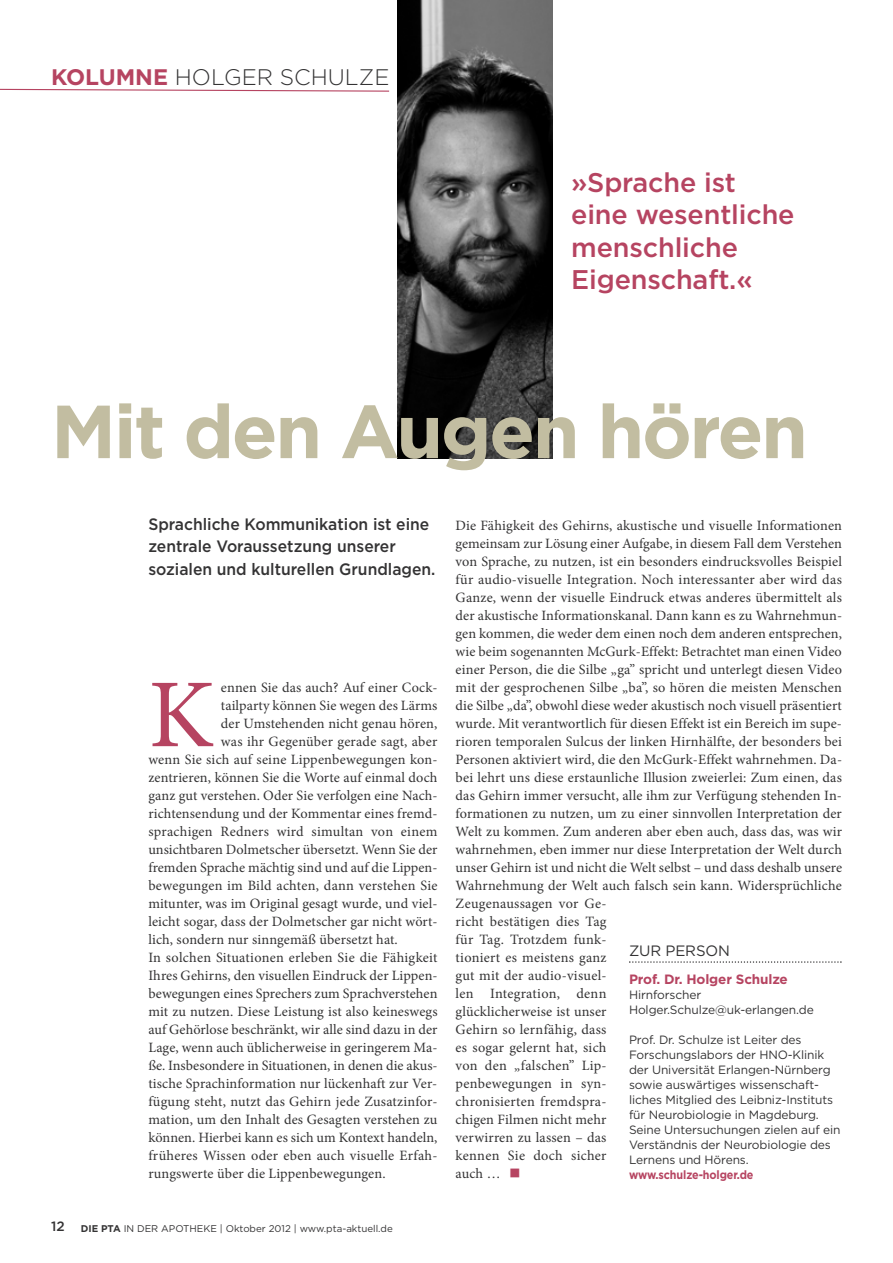
<style>
.page{position:relative;width:893px;height:1263px;background:#fff}
.page>*{position:absolute;margin:0;border:0;box-sizing:border-box;transform-origin:0 0}
.t1{font:97.35px "Minion Pro";color:#b64461}
.t2{font:700 75px "Gotham";letter-spacing:-.03em;color:#c2bda1}
.t3{font:500 27px/32.4px "Gotham";letter-spacing:-.005em;color:#b64461}
.t4{font:300 22.5px "Gotham";color:#343334}
.t5{font:500 16.5px/22.5px "Gotham";color:#343334;scale:.95 1}
.t6{font:15px "Gotham";letter-spacing:-.01em;color:#343334}
.t7{font:14.25px/18px "Minion Pro";letter-spacing:.01em;color:#343334}
.t8{font:700 13.5px "Gotham";letter-spacing:-.01em;color:#b64461}
.t9{font:12px/15px "Gotham";letter-spacing:-.01em;color:#343334}
.t10{font:700 12px "Gotham";letter-spacing:-.01em;color:#b64461;scale:.9 1}
.t11{font:9.75px "Gotham";color:#343334}
.s1{font-weight:700;color:#b64461}
.s2{font-weight:500;font-size:13.5px}
.s3{font-weight:700}
</style>
<div class="page">
<svg style="left:0;top:88px;width:390px;height:4px"></svg>
<img style="left:398px;top:0;width:155px;height:458px">
<svg style="left:629px;top:961px;width:213px;height:2px"></svg>
<h3 class="t4" style="left:51px;top:68px;width:340px"><span class="s1">KOLUMNE</span> HOLGER SCHULZE</h3>
<h3 class="t3" style="left:571px;top:168px;width:225px">»Sprache ist eine wesentliche menschliche<br>Eigenschaft.«</h3>
<h2 class="t2" style="left:51px;top:403px;width:758px">Mit den Augen hören</h2>
<p class="t5" style="left:148px;top:514px;width:304px">Sprachliche Kommunikation ist eine zentrale Voraussetzung unserer sozialen und kulturellen Grundlagen.</p>
<h1 class="t1" style="left:148px;top:677px;width:67px">K</h1>
<p class="t7" style="left:221px;top:680px;width:218px">ennen Sie das auch? Auf einer Cock-</p>
<p class="t7" style="left:221px;top:698px;width:218px">tailparty können Sie wegen des Lärms</p>
<p class="t7" style="left:221px;top:716px;width:218px">der Umstehenden nicht genau hören,</p>
<p class="t7" style="left:221px;top:734px;width:218px">was ihr Gegenüber gerade sagt, aber</p>
<p class="t7" style="left:148px;top:752px;width:291px">wenn Sie sich auf seine Lippenbewegungen kon-</p>
<p class="t7" style="left:148px;top:770px;width:291px">zentrieren, können Sie die Worte auf einmal doch</p>
<p class="t7" style="left:148px;top:788px;width:291px">ganz gut verstehen. Oder Sie verfolgen eine Nach-</p>
<p class="t7" style="left:148px;top:806px;width:291px">richtensendung und der Kommentar eines fremd-</p>
<p class="t7" style="left:148px;top:824px;width:291px">sprachigen Redners wird simultan von einem</p>
<p class="t7" style="left:148px;top:842px;width:291px">unsichtbaren Dolmetscher übersetzt. Wenn Sie der</p>
<p class="t7" style="left:148px;top:860px;width:291px">fremden Sprache mächtig sind und auf die Lippen-</p>
<p class="t7" style="left:148px;top:878px;width:291px">bewegungen im Bild achten, dann verstehen Sie</p>
<p class="t7" style="left:148px;top:896px;width:291px">mitunter, was im Original gesagt wurde, und viel-</p>
<p class="t7" style="left:148px;top:914px;width:291px">leicht sogar, dass der Dolmetscher gar nicht wört-</p>
<p class="t7" style="left:148px;top:932px;width:251px">lich, sondern nur sinngemäß übersetzt hat.</p>
<p class="t7" style="left:148px;top:950px;width:291px">In solchen Situationen erleben Sie die Fähigkeit</p>
<p class="t7" style="left:148px;top:968px;width:291px">Ihres Gehirns, den visuellen Eindruck der Lippen-</p>
<p class="t7" style="left:148px;top:986px;width:291px">bewegungen eines Sprechers zum Sprachverstehen</p>
<p class="t7" style="left:148px;top:1004px;width:291px">mit zu nutzen. Diese Leistung ist also keineswegs</p>
<p class="t7" style="left:148px;top:1022px;width:291px">auf Gehörlose beschränkt, wir alle sind dazu in der</p>
<p class="t7" style="left:148px;top:1040px;width:291px">Lage, wenn auch üblicherweise in geringerem Ma-</p>
<p class="t7" style="left:148px;top:1058px;width:291px">ße. Insbesondere in Situationen, in denen die akus-</p>
<p class="t7" style="left:148px;top:1076px;width:290px">tische Sprachinformation nur lückenhaft zur Ver-</p>
<p class="t7" style="left:148px;top:1094px;width:291px">fügung steht, nutzt das Gehirn jede Zusatzinfor-</p>
<p class="t7" style="left:148px;top:1112px;width:291px">mation, um den Inhalt des Gesagten verstehen zu</p>
<p class="t7" style="left:148px;top:1130px;width:291px">können. Hierbei kann es sich um Kontext handeln,</p>
<p class="t7" style="left:148px;top:1148px;width:291px">früheres Wissen oder eben auch visuelle Erfah-</p>
<p class="t7" style="left:148px;top:1166px;width:239px">rungswerte über die Lippenbewegungen.</p>
<p class="t11" style="left:51px;top:1225px;width:343px"><span class="s2">12</span> <span class="s3">DIE PTA</span> IN DER APOTHEKE | Oktober 2012 | www.pta-aktuell.de</p>
<p class="t7" style="left:456px;top:518px;width:388px">Die Fähigkeit des Gehirns, akustische und visuelle Informationen gemeinsam zur Lösung einer Aufgabe, in diesem Fall dem Verstehen von Sprache, zu nutzen, ist ein besonders eindrucksvolles Beispiel für audio-visuelle Integration. Noch interessanter aber wird das Ganze, wenn der visuelle Eindruck etwas anderes übermittelt als der akustische Informationskanal. Dann kann es zu Wahrnehmun&shy;gen kommen, die weder dem einen noch dem anderen entsprechen, wie beim sogenannten McGurk-Effekt: Betrachtet man einen Video einer Person, die die Silbe „ga” spricht und unterlegt diesen Video mit der gesprochenen Silbe „ba”, so hören die meisten Menschen die Silbe „da”, obwohl diese weder akustisch noch visuell präsentiert wurde. Mit verantwortlich für diesen Effekt ist ein Bereich im supe&shy;rioren temporalen Sulcus der linken Hirnhälfte, der besonders bei Personen aktiviert wird, die den McGurk-Effekt wahrnehmen. Da&shy;bei lehrt uns diese erstaunliche Illusion zweierlei: Zum einen, das das Gehirn immer versucht, alle ihm zur Verfügung stehenden In&shy;formationen zu nutzen, um zu einer sinnvollen Interpretation der Welt zu kommen. Zum anderen aber eben auch, dass das, was wir wahrnehmen, eben immer nur diese Interpretation der Welt durch unser Gehirn ist und nicht die Welt selbst – und dass deshalb unsere Wahrnehmung der Welt auch falsch sein kann. Widersprüchliche Zeugenaussagen vor Ge-<br>richt bestätigen dies Tag<br>für Tag. Trotzdem funk-<br>tioniert es meistens ganz<br>gut mit der audio-visuel-<br>len Integration, denn<br>glücklicherweise ist unser<br>Gehirn so lernfähig, dass<br>es sogar gelernt hat, sich<br>von den „falschen” Lip-<br>penbewegungen in syn-<br>chronisierten fremdspra-<br>chigen Filmen nicht mehr<br>verwirren zu lassen – das<br>kennen Sie doch sicher<br>auch …</p>
<p class="t6" style="left:629px;top:945px;width:102px">ZUR PERSON</p>
<p class="t8" style="left:629px;top:974px;width:160px">Prof. Dr. Holger Schulze</p>
<p class="t9" style="left:629px;top:988px;width:186px">Hirnforscher<br>Holger.Schulze@uk-erlangen.de</p>
<p class="t9" style="left:629px;top:1033px;width:213px">Prof. Dr. Schulze ist Leiter des Forschungslabors der HNO-Klinik der Universität Erlangen-Nürnberg sowie auswärtiges wissenschaft&shy;liches Mitglied des Leibniz-Instituts für Neurobiologie in Magdeburg.<br>Seine Untersuchungen zielen auf ein Verständnis der Neurobiologie des Lernens und Hörens.</p>
<p class="t10" style="left:629px;top:1170px;width:140px">www.schulze-holger.de</p>
</div>
